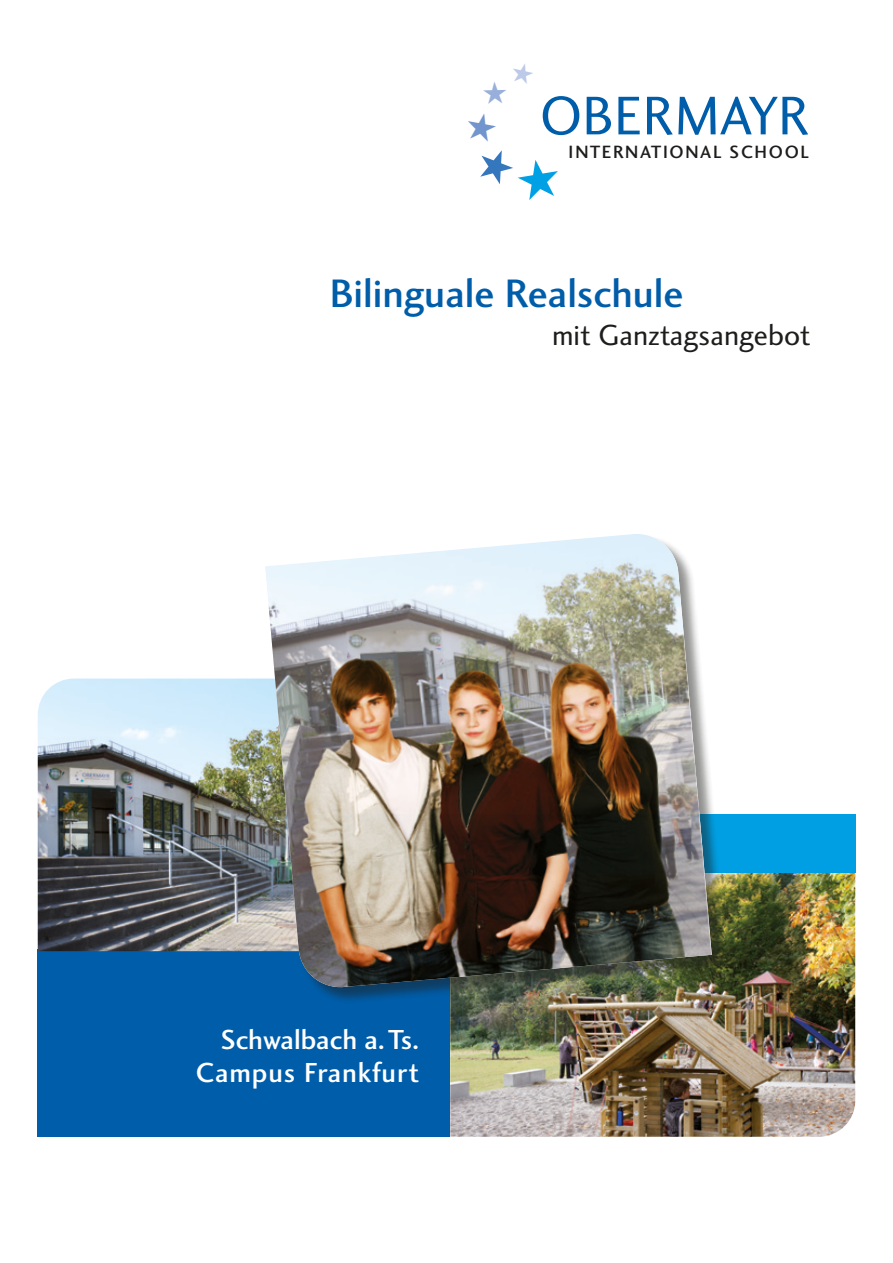
<style>
.page{position:relative;width:893px;height:1263px;background:#fff}
.page>*{position:absolute;margin:0;border:0;box-sizing:border-box;transform-origin:0 0}
.t1{font:500 41.1px "Charlotte Sans";color:#005da9}
.t2{font:30px "Charlotte Sans";color:#1d1d1b}
.t3{font:500 28.5px/33px "Charlotte Sans";letter-spacing:.005em;color:#fff;text-align:right}
.t4{font:500 18.45px "Charlotte Sans";letter-spacing:.09em;color:#1d1d1b}
</style>
<div class="page">
<img style="left:450px;top:873px;width:405px;height:264px">
<div style="left:329px;top:815px;width:526px;height:58px;background:#009fe3"></div>
<div style="left:38px;top:950px;width:412px;height:187px;background:#005da9"></div>
<img style="left:38px;top:678px;width:227px;height:273px">
<div style="left:266px;top:535px;width:463px;height:469px;background:#1d1d1b;opacity:.5"></div>
<img style="left:265px;top:534px;width:447px;height:455px">
<svg style="left:542px;top:96px;width:266px;height:40px"></svg>
<p class="t4" style="left:569px;top:142px;width:242px">INTERNATIONAL SCHOOL</p>
<h1 class="t1" style="left:330px;top:270px;width:355px">Bilinguale Realschule</h1>
<p class="t2" style="left:552px;top:318px;width:260px">mit Ganztagsangebot</p>
<p class="t3" style="left:196px;top:1024px;width:225px">Schwalbach a. Ts.<br>Campus Frankfurt</p>
</div>
